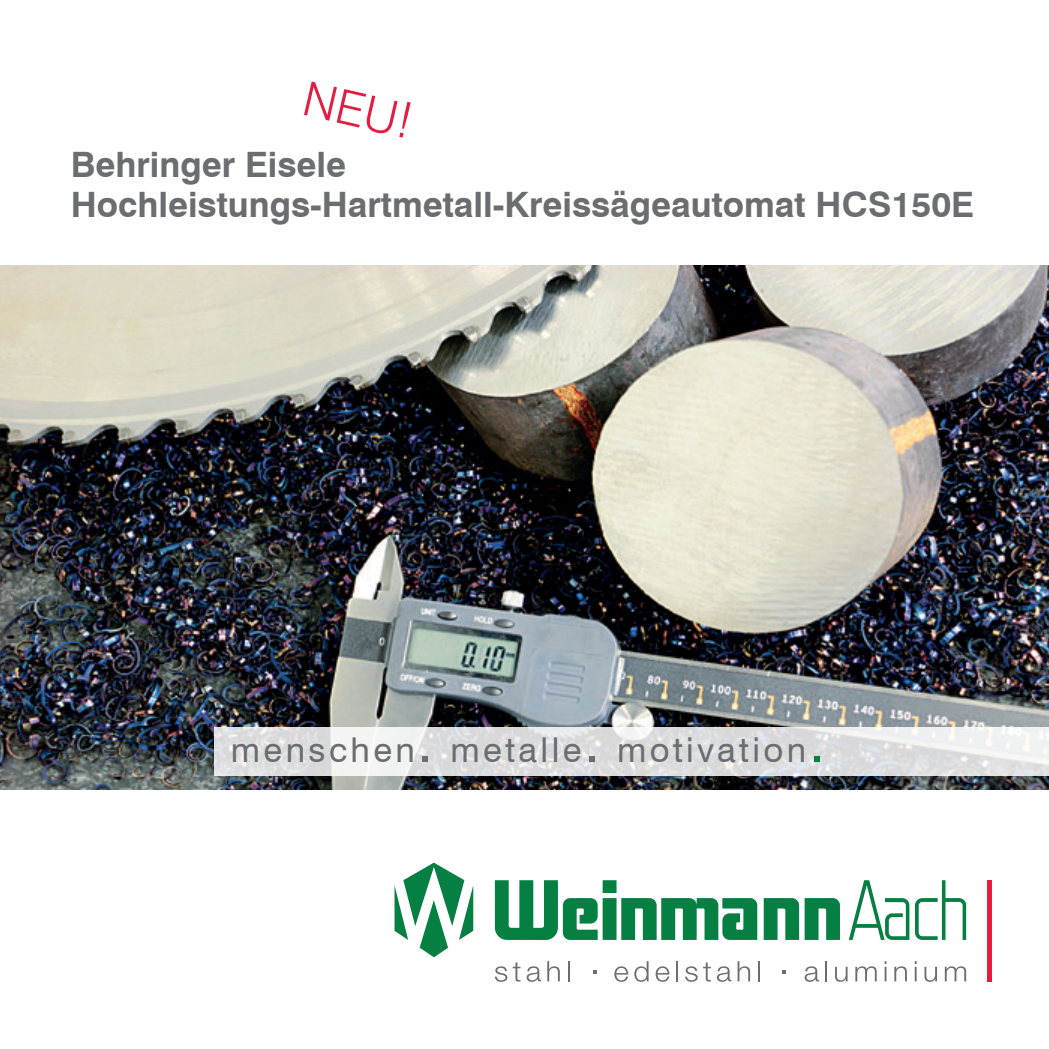
<style>
.page{position:relative;width:1049px;height:1049px;background:#fff}
.page>*{position:absolute;margin:0;border:0;box-sizing:border-box;transform-origin:0 0}
.t1{font:300 47.5px "Swiss 721 BT";color:#e51b40}
.t2{font:700 35px/40px "Swiss 721 BT";color:#6c6d70}
.t3{font:34.25px "Swiss 721 BT";letter-spacing:.1em;color:#6c6d70}
.s1{font-size:50px}
.s2{font-size:51.5px}
.s3{font-size:51.5px;color:#058042}
</style>
<div class="page">
<img style="left:0;top:265px;width:1049px;height:524px">
<svg style="left:214px;top:727px;width:835px;height:48px;fill:#dedfe0"></svg>
<svg style="left:495px;top:966px;width:12px;height:16px"></svg>
<svg style="left:513px;top:962px;width:7px;height:19px"></svg>
<svg style="left:527px;top:966px;width:14px;height:16px"></svg>
<svg style="left:547px;top:961px;width:13px;height:20px"></svg>
<svg style="left:568px;top:961px;width:1px;height:20px"></svg>
<svg style="left:614px;top:966px;width:14px;height:16px"></svg>
<svg style="left:634px;top:961px;width:14px;height:21px"></svg>
<svg style="left:656px;top:966px;width:13px;height:16px"></svg>
<hr style="left:676px;top:961px;width:2px;height:20px;background:#6c6d70">
<svg style="left:685px;top:962px;width:26px;height:20px"></svg>
<svg style="left:717px;top:966px;width:14px;height:16px"></svg>
<svg style="left:737px;top:961px;width:13px;height:20px"></svg>
<hr style="left:758px;top:961px;width:2px;height:20px;background:#6c6d70">
<svg style="left:805px;top:966px;width:14px;height:16px"></svg>
<hr style="left:825px;top:961px;width:2px;height:20px;background:#6c6d70">
<svg style="left:835px;top:967px;width:12px;height:15px"></svg>
<svg style="left:855px;top:966px;width:22px;height:15px"></svg>
<svg style="left:884px;top:961px;width:2px;height:20px"></svg>
<svg style="left:894px;top:966px;width:13px;height:15px"></svg>
<svg style="left:915px;top:961px;width:1px;height:20px"></svg>
<svg style="left:924px;top:967px;width:13px;height:15px"></svg>
<svg style="left:945px;top:966px;width:21px;height:15px"></svg>
<div style="left:987px;top:880px;width:5px;height:101px;background:#e51b40"></div>
<svg style="left:394px;top:863px;width:79px;height:94px"></svg>
<svg style="left:495px;top:880px;width:471px;height:60px"></svg>
<h1 class="t1" style="left:311px;top:69px;width:113px;rotate:13deg">neu<span class="s1">!</span></h1>
<p class="t2" style="left:71px;top:144px;width:905px">Behringer Eisele<br>Hochleistungs-Hartmetall-Kreissägeautomat HCS150E</p>
<p class="t3" style="left:231px;top:729px;width:594px">menschen<span class="s2">.</span> metalle<span class="s2">.</span> motivation<span class="s3">.</span></p>
</div>
